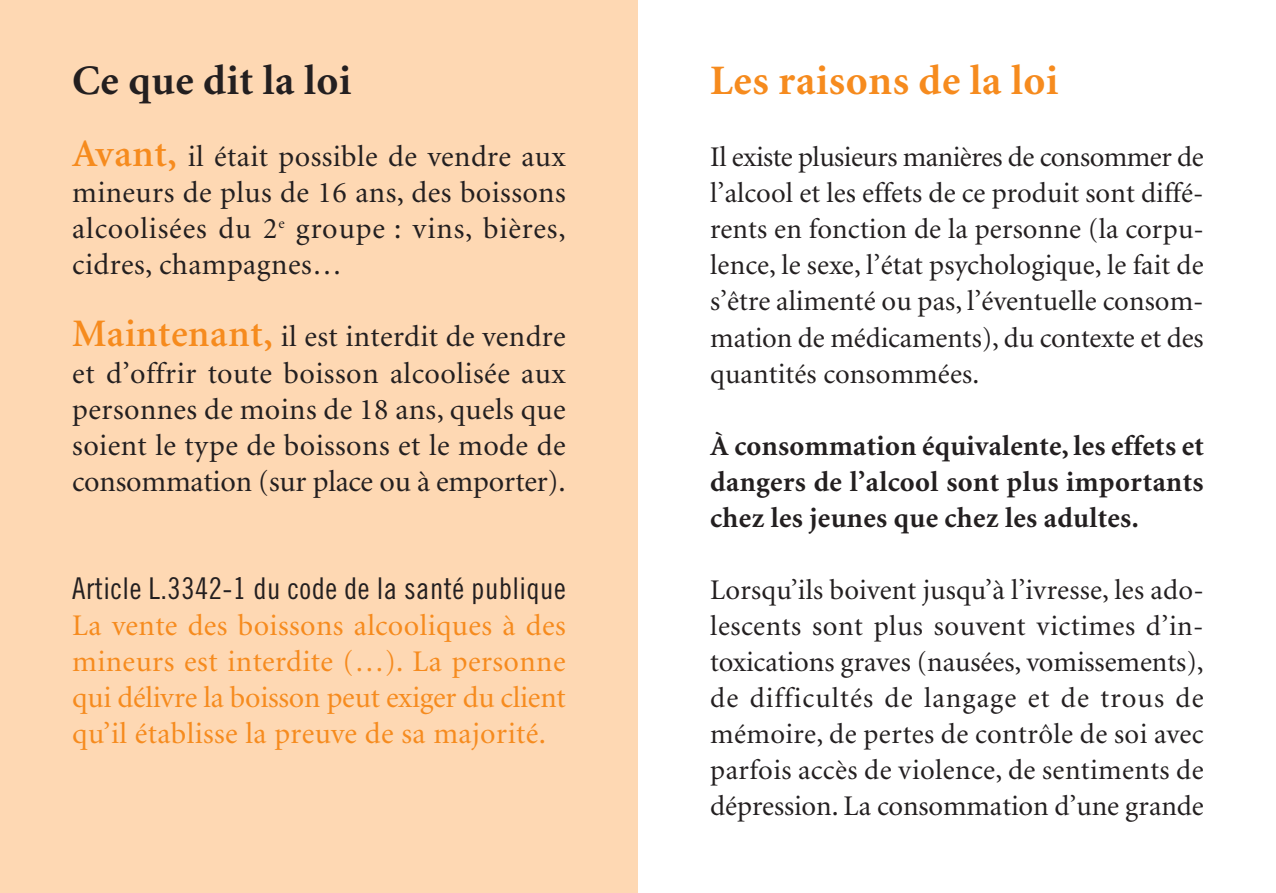
<style>
.page{position:relative;width:1276px;height:893px;background:#fff}
.page>*{position:absolute;margin:0;border:0;box-sizing:border-box;transform-origin:0 0}
.t1{font:700 42px "Minion";letter-spacing:.015em;color:#f68b1e}
.t2{font:700 42px "Minion";letter-spacing:.015em;color:#231f20}
.t3{font:30px/36px "Minion";letter-spacing:.015em;color:#231f20;text-align:justify}
.t4{font:30px/36px "Minion";letter-spacing:.015em;color:#f68b1e;text-align:justify}
.t5{font:30px "Trade Gothic Cond Eighteen";letter-spacing:.015em;color:#231f20}
.t6{font:28.5px/36px "Minion";letter-spacing:-.005em;color:#231f20;text-align:justify}
.t7{font:700 28.5px/36px "Minion";letter-spacing:.015em;color:#231f20;text-align:justify}
.s1{font-weight:600;font-size:39px;color:#f68b1e}
</style>
<div class="page">
<div style="left:0;top:0;width:638px;height:893px;background:#fed8b3"></div>
<h1 class="t2" style="left:72px;top:65px;width:280px">Ce que dit la loi</h1>
<p class="t3" style="left:72px;top:141px;width:495px"><span class="s1">Avant,</span> il était possible de vendre aux mineurs de plus de 16 ans, des boissons alcoolisées du 2<sup>e</sup> groupe : vins, bières, cidres, champagnes…</p>
<p class="t3" style="left:72px;top:321px;width:495px"><span class="s1">Maintenant,</span> il est interdit de vendre et d’offrir toute boisson alcoolisée aux personnes de moins de 18 ans, quels que soient le type de boissons et le mode de consommation (sur place ou à emporter).</p>
<p class="t5" style="left:72px;top:577px;width:495px">Article L.3342-1 du code de la santé publique</p>
<p class="t4" style="left:72px;top:609px;width:495px">La vente des boissons alcooliques à des mineurs est interdite (…). La personne qui délivre la boisson peut exiger du client qu’il établisse la preuve de sa majorité.</p>
<h1 class="t1" style="left:710px;top:65px;width:349px">Les raisons de la loi</h1>
<p class="t6" style="left:710px;top:142px;width:495px">Il existe plusieurs manières de consommer de l’alcool et les effets de ce produit sont diffé&shy;rents en fonction de la personne (la corpu&shy;lence, le sexe, l’état psychologique, le fait de s’être alimenté ou pas, l’éventuelle consom&shy;mation de médicaments), du contexte et des quantités consommées.</p>
<p class="t7" style="left:710px;top:430px;width:495px">À consommation équivalente, les effets et dangers de l’alcool sont plus importants chez les jeunes que chez les adultes.</p>
<p class="t6" style="left:710px;top:574px;width:495px">Lorsqu’ils boivent jusqu’à l’ivresse, les ado&shy;lescents sont plus souvent victimes d’in&shy;toxications graves (nausées, vomissements), de difficultés de langage et de trous de mémoire, de pertes de contrôle de soi avec parfois accès de violence, de sentiments de dépression. La consommation d’une grande</p>
</div>
